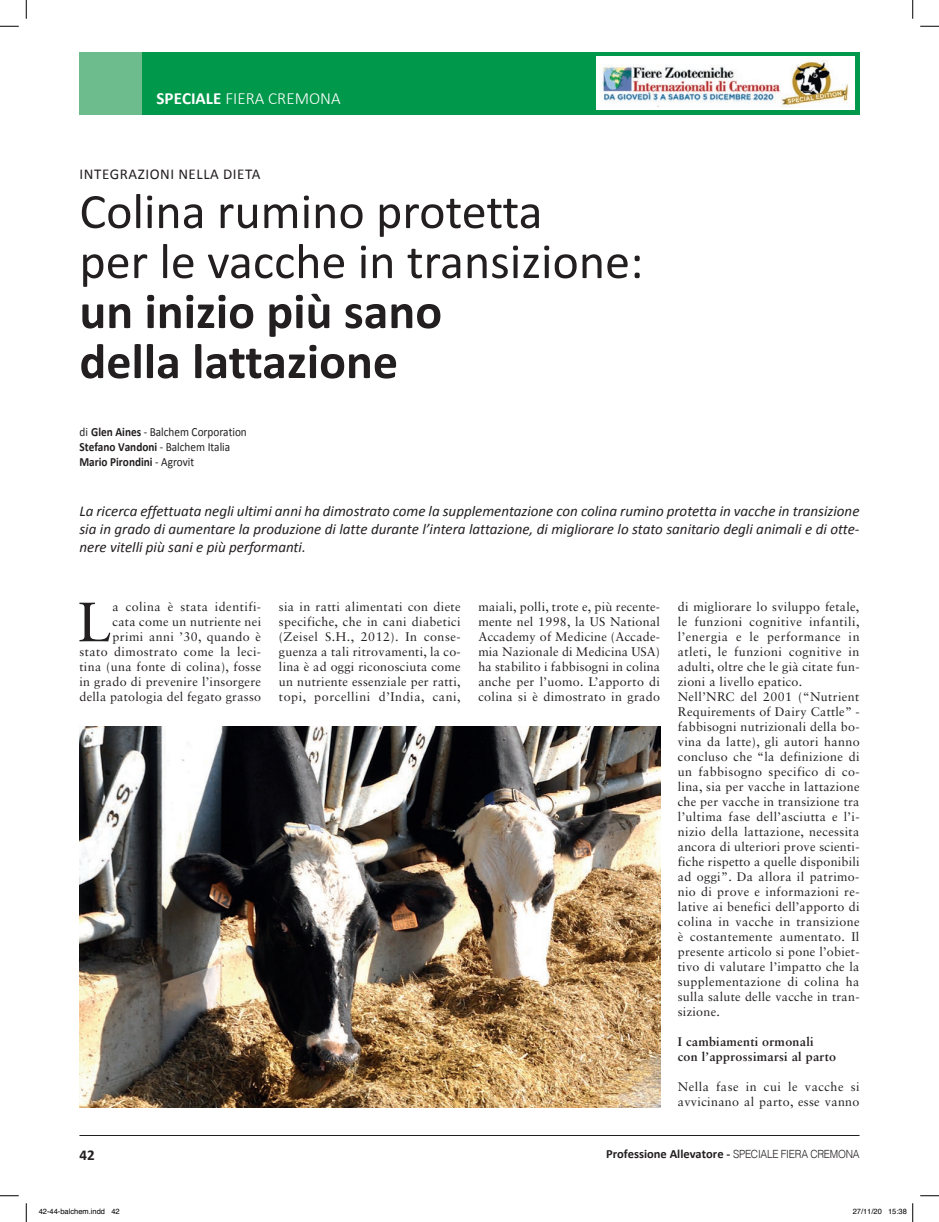
<style>
.page{position:relative;width:939px;height:1222px;background:#fff}
.page>*{position:absolute;margin:0;border:0;box-sizing:border-box;transform-origin:0 0}
.t1{font:55.5px "Sabon LT Std";color:#231f20}
.t2{font:50px/50px "Calibri";color:#231f20}
.t3{font:700 50px/50px "Calibri";color:#231f20}
.t4{font:300 17px "Calibri";color:#fff}
.t5{font:italic 15px/18px "Calibri";color:#231f20;text-align:justify}
.t6{font:15px "Calibri";letter-spacing:.04em;color:#231f20}
.t7{font:700 15px "Calibri";color:#231f20}
.t8{font:12.5px/15px "Sabon LT Std";letter-spacing:.025em;color:#231f20;text-align:justify}
.t9{font:12.5px/15px "Calibri";color:#231f20;scale:.9 1}
.t10{font:700 12.5px/15px "Sabon LT Std";letter-spacing:.02em;color:#231f20}
.t11{font:700 12.5px "Calibri";color:#231f20}
.t12{font:7.5px "Helvetica";color:#000}
.s1{font-weight:700}
.s2{font-family:"Helvetica";font-weight:300;font-size:11.25px}
</style>
<div class="page">
<hr style="left:79px;top:1135px;width:780px;height:1px;background:#231f20">
<div style="left:79px;top:52px;width:780px;height:63px;background:#00984a"></div>
<div style="left:79px;top:52px;width:63px;height:63px;background:#6cbc8d"></div>
<div style="left:596px;top:56px;width:258px;height:53px;background:#fff"></div>
<img style="left:598px;top:60px;width:251px;height:47px">
<img style="left:79px;top:727px;width:581px;height:380px">
<svg style="left:0;top:25px;width:19px;height:2px"></svg>
<svg style="left:920px;top:25px;width:18px;height:2px"></svg>
<svg style="left:0;top:1195px;width:19px;height:1px"></svg>
<svg style="left:920px;top:1195px;width:18px;height:1px"></svg>
<svg style="left:25px;top:0;width:2px;height:19px"></svg>
<svg style="left:25px;top:1203px;width:2px;height:19px"></svg>
<svg style="left:912px;top:0;width:1px;height:19px"></svg>
<svg style="left:912px;top:1203px;width:1px;height:19px"></svg>
<h3 class="t4" style="left:156px;top:88px;width:186px"><span class="s1">SPECIALE</span> FIERA CREMONA</h3>
<p class="t6" style="left:79px;top:165px;width:182px">INTEGRAZIONI NELLA DIETA</p>
<h2 class="t2" style="left:79px;top:187px;width:565px">Colina rumino protetta<br>per le vacche in transizione:</h2>
<h2 class="t3" style="left:79px;top:286px;width:364px">un inizio più sano della lattazione</h2>
<p class="t9" style="left:79px;top:424px;width:187px">di <span class="s1">Glen Aines</span> - Balchem Corporation<br><span class="s1">Stefano Vandoni</span> - Balchem Italia<br><span class="s1">Mario Pirondini</span> - Agrovit</p>
<p class="t5" style="left:79px;top:501px;width:781px">La ricerca effettuata negli ultimi anni ha dimostrato come la supplementazione con colina rumino protetta in vacche in transizione sia in grado di aumentare la produzione di latte durante l’intera lattazione, di migliorare lo stato sanitario degli animali e di otte&shy;nere vitelli più sani e più performanti.</p>
<p class="t8" style="left:79px;top:599px;width:183px;text-align:right">a colina è stata identifi-<br>cata come un nutriente nei primi anni ’30, quando è<br>stato dimostrato come la leci&shy;tina (una fonte di colina), fosse in grado di prevenire l’insorgere della patologia del fegato grasso</p>
<p class="t8" style="left:279px;top:599px;width:183px">sia in ratti alimentati con diete specifiche, che in cani diabetici (Zeisel S.H., 2012). In conse&shy;guenza a tali ritrovamenti, la co&shy;lina è ad oggi riconosciuta come un nutriente essenziale per ratti, topi, porcellini d’India, cani,</p>
<p class="t8" style="left:478px;top:599px;width:183px">maiali, polli, trote e, più recente&shy;mente nel 1998, la US National Accademy of Medicine (Accade&shy;mia Nazionale di Medicina USA) ha stabilito i fabbisogni in colina anche per l’uomo. L’apporto di colina si è dimostrato in grado</p>
<p class="t8" style="left:677px;top:599px;width:183px;text-align:left">di migliorare lo sviluppo fetale, le funzioni cognitive infantili, l’energia e le performance in atleti, le funzioni cognitive in adulti, oltre che le già citate fun&shy;zioni a livello epatico.<br>Nell’NRC del 2001 (“Nutrient<br>Requirements of Dairy Cattle” - fabbisogni nutrizionali della bo&shy;vina da latte), gli autori hanno concluso che “la definizione di un fabbisogno specifico di co&shy;lina, sia per vacche in lattazione che per vacche in transizione tra l’ultima fase dell’asciutta e l’i&shy;nizio della lattazione, necessita ancora di ulteriori prove scienti&shy;fiche rispetto a quelle disponibili ad oggi”. Da allora il patrimo&shy;nio di prove e informazioni re&shy;lative ai benefici dell’apporto di colina in vacche in transizione è costantemente aumentato. Il presente articolo si pone l’obiet&shy;tivo di valutare l’impatto che la supplementazione di colina ha sulla salute delle vacche in tran&shy;sizione.</p>
<p class="t10" style="left:677px;top:1034px;width:160px">I cambiamenti ormonali con l’approssimarsi al parto</p>
<p class="t8" style="left:677px;top:1079px;width:183px">Nella fase in cui le vacche si avvicinano al parto, esse vanno</p>
<h1 class="t1" style="left:77px;top:589px;width:35px">L</h1>
<p class="t7" style="left:79px;top:1145px;width:17px">42</p>
<p class="t11" style="left:606px;top:1145px;width:255px">Professione Allevatore - <span class="s2">SPECIALE FIERA CREMONA</span></p>
<p class="t12" style="left:39px;top:1206px;width:82px">42-44-balchem.indd 42</p>
<p class="t12" style="left:852px;top:1206px;width:56px">27/11/20 15:38</p>
</div>
